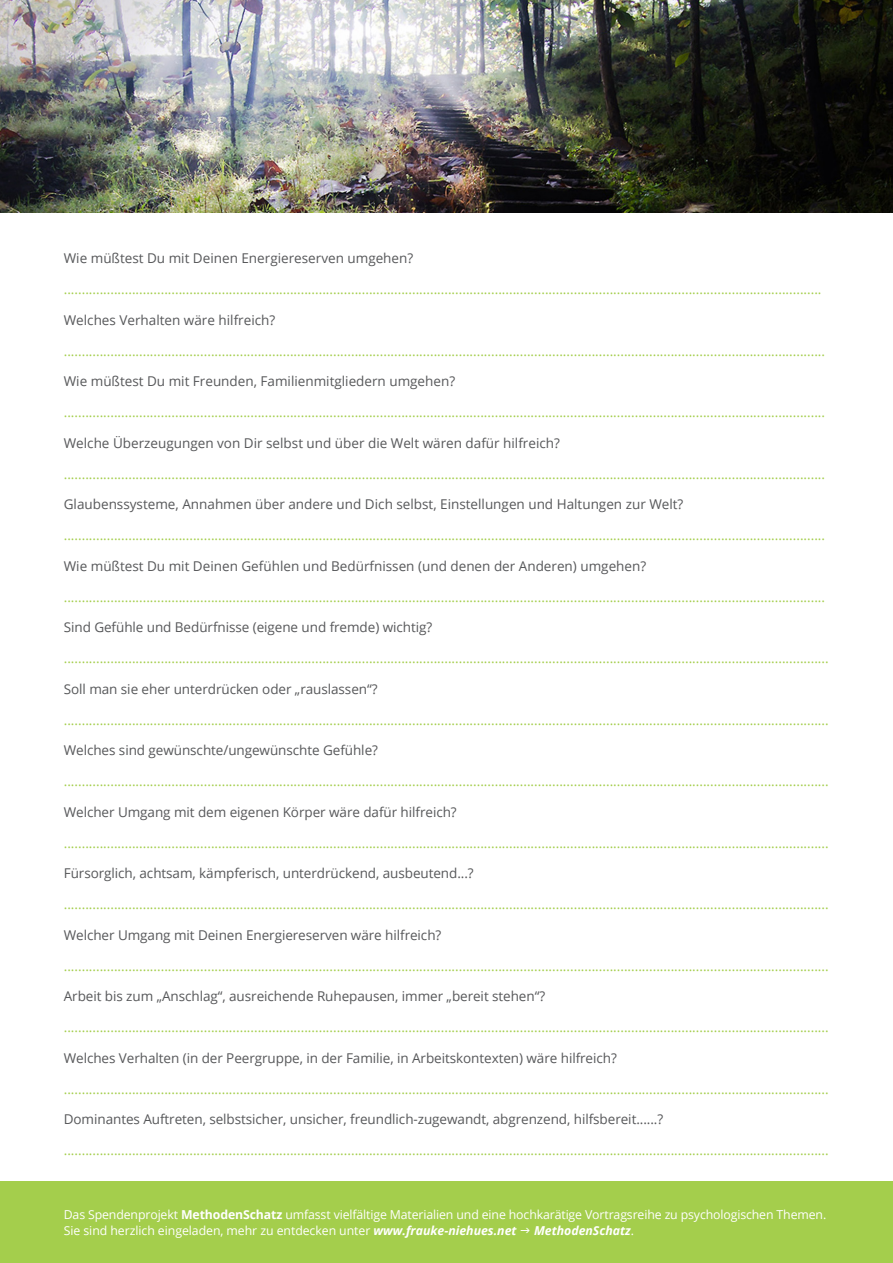
<style>
.page{position:relative;width:893px;height:1263px;background:#fff}
.page>*{position:absolute;margin:0;border:0;box-sizing:border-box;transform-origin:0 0}
.t1{font:13.5px "Open Sans";color:#a4ce4c}
.t2{font:13.5px "Open Sans";letter-spacing:-.005em;color:#57585a}
.t3{font:12.3px "Open Sans";letter-spacing:-.01em;color:#fff}
.t4{font:italic 700 12.3px "Open Sans";color:#fff}
.s1{font-weight:700}
.s2{font-weight:700;font-style:italic}
.s3{font-weight:400;font-style:normal}
</style>
<div class="page">
<div style="left:0;top:1181px;width:893px;height:82px;background:#a4ce4c"></div>
<img style="left:0;top:0;width:893px;height:213px">
<p class="t2" style="left:64px;top:249px;width:351px">Wie müßtest Du mit Deinen Energiereserven umgehen?</p>
<p class="t1" style="left:64px;top:280px;width:759px">...................................................................................................................................................................................................................</p>
<p class="t2" style="left:64px;top:311px;width:213px">Welches Verhalten wäre hilfreich?</p>
<p class="t1" style="left:64px;top:341px;width:763px">....................................................................................................................................................................................................................</p>
<p class="t2" style="left:64px;top:372px;width:393px">Wie müßtest Du mit Freunden, Familienmitgliedern umgehen?</p>
<p class="t1" style="left:64px;top:403px;width:763px">....................................................................................................................................................................................................................</p>
<p class="t2" style="left:64px;top:434px;width:498px">Welche Überzeugungen von Dir selbst und über die Welt wären dafür hilfreich?</p>
<p class="t1" style="left:64px;top:464px;width:763px">....................................................................................................................................................................................................................</p>
<p class="t2" style="left:64px;top:495px;width:621px">Glaubenssysteme, Annahmen über andere und Dich selbst, Einstellungen und Haltungen zur Welt?</p>
<p class="t1" style="left:64px;top:526px;width:763px">....................................................................................................................................................................................................................</p>
<p class="t2" style="left:64px;top:557px;width:584px">Wie müßtest Du mit Deinen Gefühlen und Bedürfnissen (und denen der Anderen) umgehen?</p>
<p class="t1" style="left:64px;top:587px;width:763px">....................................................................................................................................................................................................................</p>
<p class="t2" style="left:64px;top:618px;width:370px">Sind Gefühle und Bedürfnisse (eigene und fremde) wichtig?</p>
<p class="t1" style="left:64px;top:649px;width:766px">.....................................................................................................................................................................................................................</p>
<p class="t2" style="left:64px;top:680px;width:315px">Soll man sie eher unterdrücken oder „rauslassen“?</p>
<p class="t1" style="left:64px;top:710px;width:766px">.....................................................................................................................................................................................................................</p>
<p class="t2" style="left:64px;top:741px;width:316px">Welches sind gewünschte/ungewünschte Gefühle?</p>
<p class="t1" style="left:64px;top:772px;width:766px">.....................................................................................................................................................................................................................</p>
<p class="t2" style="left:64px;top:803px;width:394px">Welcher Umgang mit dem eigenen Körper wäre dafür hilfreich?</p>
<p class="t1" style="left:64px;top:833px;width:766px">.....................................................................................................................................................................................................................</p>
<p class="t2" style="left:64px;top:864px;width:411px">Fürsorglich, achtsam, kämpferisch, unterdrückend, ausbeutend...?</p>
<p class="t1" style="left:64px;top:895px;width:766px">.....................................................................................................................................................................................................................</p>
<p class="t2" style="left:64px;top:926px;width:379px">Welcher Umgang mit Deinen Energiereserven wäre hilfreich?</p>
<p class="t1" style="left:64px;top:956px;width:766px">.....................................................................................................................................................................................................................</p>
<p class="t2" style="left:64px;top:987px;width:483px">Arbeit bis zum „Anschlag“, ausreichende Ruhepausen, immer „bereit stehen“?</p>
<p class="t1" style="left:64px;top:1018px;width:766px">.....................................................................................................................................................................................................................</p>
<p class="t2" style="left:64px;top:1049px;width:555px">Welches Verhalten (in der Peergruppe, in der Familie, in Arbeitskontexten) wäre hilfreich?</p>
<p class="t1" style="left:64px;top:1079px;width:766px">.....................................................................................................................................................................................................................</p>
<p class="t2" style="left:64px;top:1110px;width:601px">Dominantes Auftreten, selbstsicher, unsicher, freundlich-zugewandt, abgrenzend, hilfsbereit......?</p>
<p class="t1" style="left:64px;top:1141px;width:766px">.....................................................................................................................................................................................................................</p>
<p class="t3" style="left:64px;top:1206px;width:764px">Das Spendenprojekt <span class="s1">MethodenSchatz</span> umfasst vielfältige Materialien und eine hochkarätige Vortragsreihe zu psychologischen Themen.</p>
<p class="t3" style="left:64px;top:1221px;width:454px">Sie sind herzlich eingeladen, mehr zu entdecken unter <span class="s2">www.frauke-niehues.net</span></p>
<p class="t4" style="left:534px;top:1221px;width:102px">MethodenSchatz<span class="s3">.</span></p>
</div>
